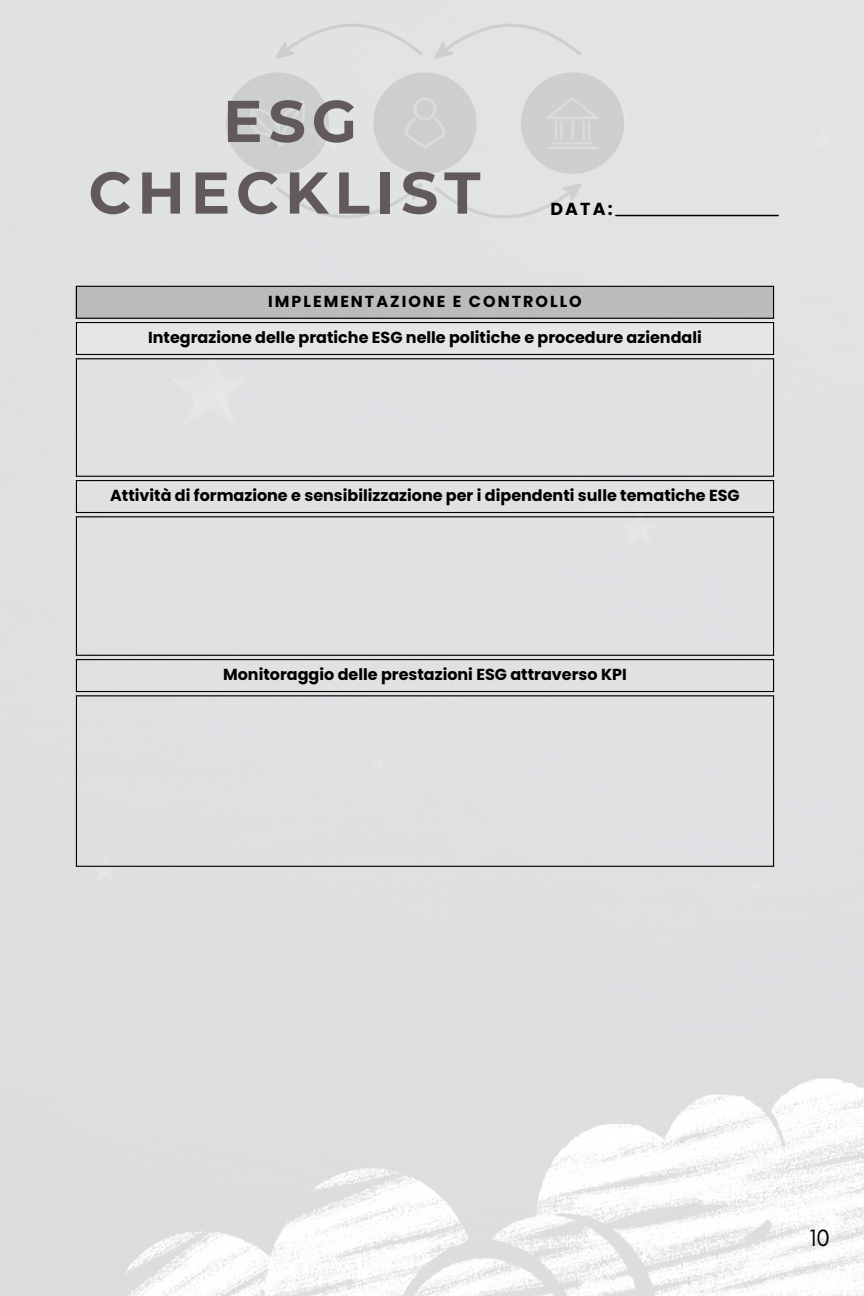
<style>
.page{position:relative;width:864px;height:1296px;background:#fff}
.page>*{position:absolute;margin:0;border:0;box-sizing:border-box;transform-origin:0 0}
.t1{font:700 58.8px "Montserrat";letter-spacing:.1em;color:#625a5a}
.t2{font:24px "Glacial Indifference";color:#000}
.t3{font:700 17.4px "Poppins";color:#000}
.t4{font:700 16px "Poppins";color:#000}
.t5{font:700 16px "Poppins";letter-spacing:.125em;color:#000}
</style>
<div class="page">
<img style="left:0;top:0;width:864px;height:1296px">
<hr style="left:616px;top:215px;width:162px;height:1px;background:#000">
<svg style="left:226px;top:72px;width:398px;height:146px;background:#d8d9db"></svg>
<svg style="left:430px;top:23px;width:151px;height:42px;background:#dfe0e2"></svg>
<svg style="left:272px;top:23px;width:151px;height:42px;background:#dee0e1"></svg>
<div style="left:76px;top:286px;width:698px;height:33px;background:#bbb"></div>
<div style="left:76px;top:322px;width:698px;height:33px;background:#e6e6e6"></div>
<hr style="left:76px;top:287px;width:1px;height:31px;background:#000">
<hr style="left:773px;top:287px;width:1px;height:31px;background:#000">
<hr style="left:76px;top:286px;width:698px;height:1px;background:#000">
<hr style="left:76px;top:318px;width:698px;height:1px;background:#000">
<hr style="left:76px;top:323px;width:1px;height:31px;background:#000">
<hr style="left:773px;top:323px;width:1px;height:31px;background:#000">
<hr style="left:76px;top:322px;width:698px;height:1px;background:#000">
<hr style="left:76px;top:354px;width:698px;height:1px;background:#000">
<hr style="left:76px;top:359px;width:1px;height:117px;background:#000">
<hr style="left:773px;top:359px;width:1px;height:117px;background:#000">
<hr style="left:76px;top:358px;width:698px;height:1px;background:#000">
<hr style="left:76px;top:476px;width:698px;height:1px;background:#000">
<hr style="left:76px;top:481px;width:1px;height:31px;background:#000">
<hr style="left:773px;top:481px;width:1px;height:31px;background:#000">
<hr style="left:76px;top:480px;width:698px;height:1px;background:#000">
<hr style="left:76px;top:512px;width:698px;height:1px;background:#000">
<hr style="left:76px;top:517px;width:1px;height:138px;background:#000">
<hr style="left:773px;top:517px;width:1px;height:138px;background:#000">
<hr style="left:76px;top:516px;width:698px;height:1px;background:#000">
<hr style="left:76px;top:655px;width:698px;height:1px;background:#000">
<hr style="left:76px;top:660px;width:1px;height:31px;background:#000">
<hr style="left:773px;top:660px;width:1px;height:31px;background:#000">
<hr style="left:76px;top:659px;width:698px;height:1px;background:#000">
<hr style="left:76px;top:691px;width:698px;height:1px;background:#000">
<hr style="left:76px;top:696px;width:1px;height:170px;background:#000">
<hr style="left:773px;top:696px;width:1px;height:170px;background:#000">
<hr style="left:76px;top:695px;width:698px;height:1px;background:#000">
<hr style="left:76px;top:866px;width:698px;height:1px;background:#000">
<h1 class="t1" style="left:223px;top:85px;width:136px">ESG</h1>
<p class="t1" style="left:88px;top:157px;width:394px">CHECKLIST</p>
<p class="t3" style="left:550px;top:197px;width:64px">DATA:</p>
<p class="t5" style="left:268px;top:290px;width:315px">IMPLEMENTAZIONE E CONTROLLO</p>
<p class="t4" style="left:148px;top:326px;width:555px">Integrazione delle pratiche ESG nelle politiche e procedure aziendali</p>
<p class="t4" style="left:110px;top:484px;width:631px">Attività di formazione e sensibilizzazione per i dipendenti sulle tematiche ESG</p>
<p class="t4" style="left:223px;top:663px;width:405px">Monitoraggio delle prestazioni ESG attraverso KPI</p>
<h1 class="t2" style="left:809px;top:1223px;width:22px">10</h1>
</div>
